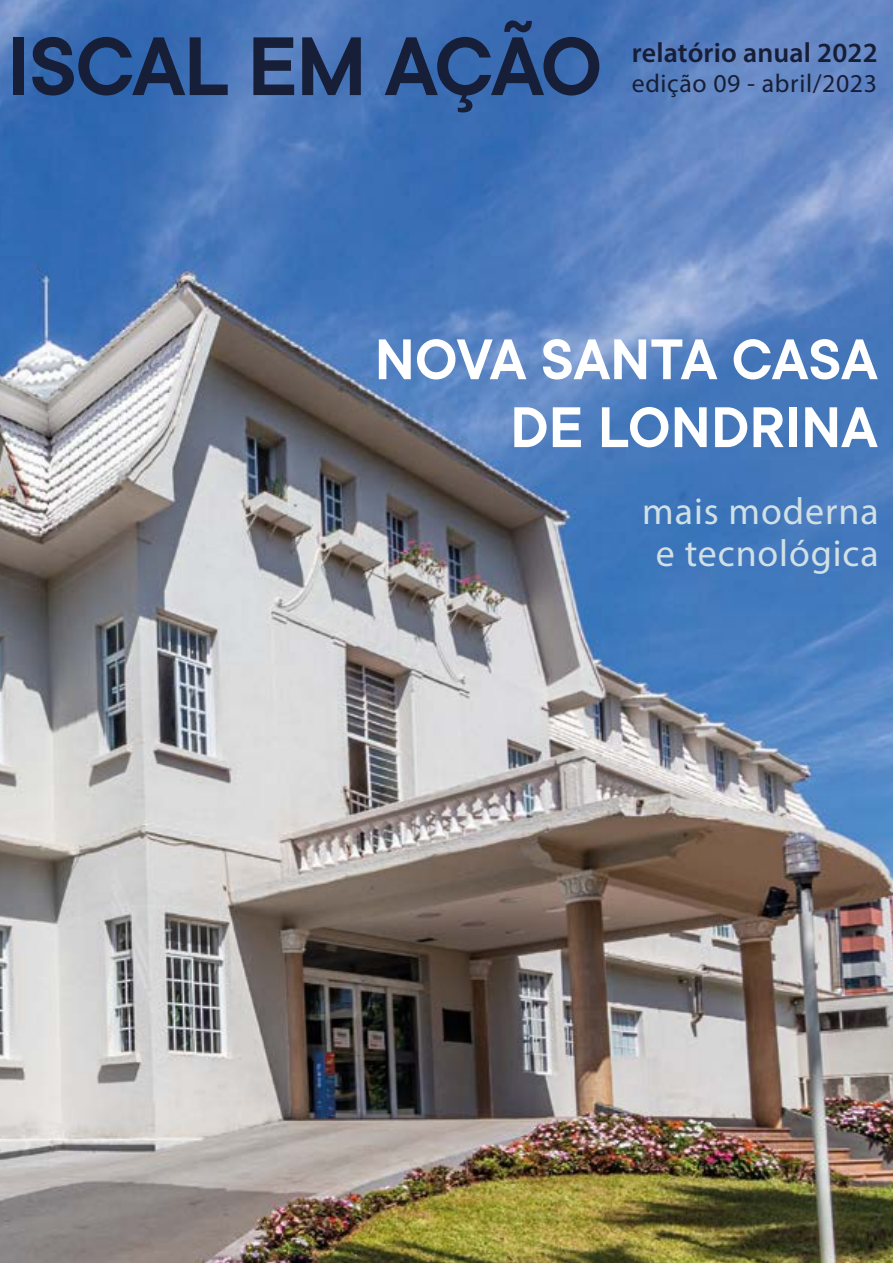
<style>
.page{position:relative;width:893px;height:1263px;background:#fff}
.page>*{position:absolute;margin:0;border:0;box-sizing:border-box;transform-origin:0 0}
.t1{font:600 91.5px "TT Commons";letter-spacing:-.015em;color:#171e37}
.t2{font:600 63.15px/67.9px "TT Commons";letter-spacing:.005em;color:#fff;text-align:right}
.t3{font:37.95px/42.6px "Myriad Pro";letter-spacing:.025em;color:#d1e0e4;text-align:center}
.t4{font:600 27.9px "Myriad Pro";letter-spacing:.005em;color:#171e37}
.t5{font:25.8px "Myriad Pro";letter-spacing:.025em;color:#171e37}
</style>
<div class="page">
<img style="left:0;top:0;width:893px;height:1263px">
<h1 class="t1" style="left:7px;top:16px;width:596px">ISCAL EM AÇÃO</h1>
<p class="t4" style="left:632px;top:35px;width:247px">relatório anual 2022</p>
<p class="t5" style="left:632px;top:68px;width:247px">edição 09 - abril/2023</p>
<p class="t2" style="left:375px;top:327px;width:504px">NOVA SANTA CASA<br>DE LONDRINA</p>
<p class="t3" style="left:642px;top:489px;width:238px">mais moderna e tecnológica</p>
</div>
